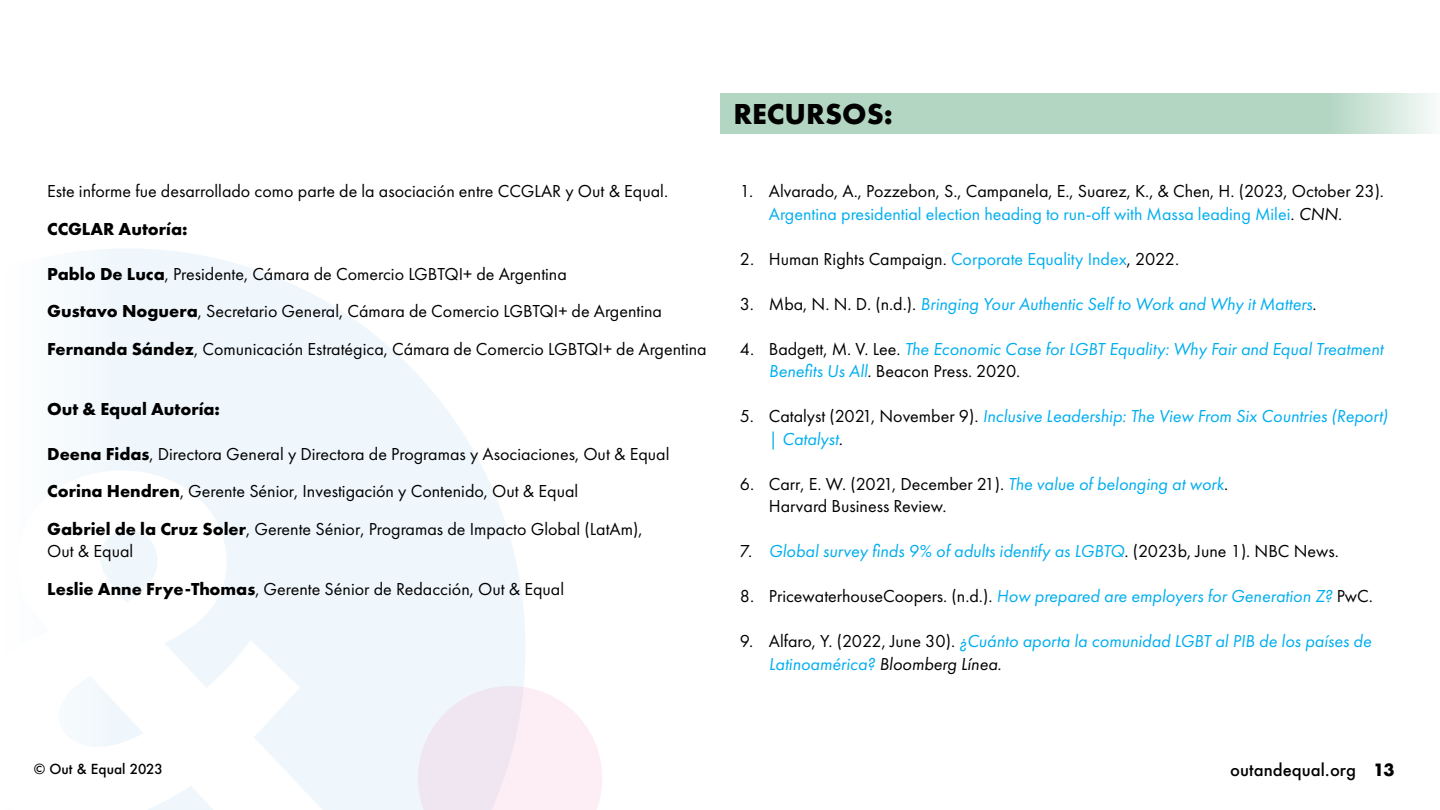
<style>
.page{position:relative;width:1440px;height:810px;background:#fff}
.page>*{position:absolute;margin:0;border:0;box-sizing:border-box;transform-origin:0 0}
.t1{font:700 30px "Futura PT";color:#000}
.t2{font:18px/37.5px "Futura PT";color:#000}
.t3{font:italic 18px/22.5px "Futura PT";color:#00aeef}
.t4{font:700 18px "Futura PT";color:#000}
.t5{font:500 16.5px "Futura";color:#000}
.t6{font:500 13.5px "Futura";color:#000}
.s1{font-weight:700}
.s2{color:#00aeef}
.s3{font-style:italic}
.s4{font-style:normal;color:#000}
.s5{color:#000}
.s6{font-style:italic;color:#00aeef}
</style>
<div class="page">
<svg style="left:149px;top:249px;width:376px;height:561px;fill:#eff7fc"></svg>
<div style="left:0;top:236px;width:149px;height:574px;background:linear-gradient(to right,#fff,#f5fafd)"></div>
<div style="left:720px;top:94px;width:720px;height:40px;background:#b3d6c3"></div>
<svg style="left:1302px;top:93px;width:138px;height:41px"></svg>
<svg style="left:418px;top:686px;width:184px;height:124px"></svg>
<p class="t2" style="left:47px;top:172px;width:622px">Este informe fue desarrollado como parte de la asociación entre CCGLAR y Out &amp; Equal.</p>
<p class="t4" style="left:47px;top:217px;width:142px">CCGLAR Autoría:</p>
<p class="t2" style="left:47px;top:255px;width:661px"><span class="s1">Pablo De Luca</span>, Presidente, Cámara de Comercio LGBTQI+ de Argentina<br><span class="s1">Gustavo Noguera</span>, Secretario General, Cámara de Comercio LGBTQI+ de Argentina<br><span class="s1">Fernanda Sández</span>, Comunicación Estratégica, Cámara de Comercio LGBTQI+ de Argentina</p>
<p class="t4" style="left:47px;top:397px;width:174px">Out &amp; Equal Autoría:</p>
<p class="t2" style="left:47px;top:435px;width:624px"><span class="s1">Deena Fidas</span>, Directora General y Directora de Programas y Asociaciones, Out &amp; Equal<br><span class="s1">Corina Hendren</span>, Gerente Sénior, Investigación y Contenido, Out &amp; Equal<br><span class="s1">Gabriel de la Cruz Soler</span>, Gerente Sénior, Programas de Impacto Global (LatAm),</p>
<p class="t2" style="left:47px;top:532px;width:518px">Out &amp; Equal<br><span class="s1">Leslie Anne Frye-Thomas</span>, Gerente Sénior de Redacción, Out &amp; Equal</p>
<h1 class="t1" style="left:734px;top:94px;width:161px">RECURSOS:</h1>
<p class="t2" style="left:740px;top:172px;width:15px">1.</p>
<p class="t2" style="left:740px;top:240px;width:16px">2.</p>
<p class="t2" style="left:740px;top:285px;width:15px">3.</p>
<p class="t2" style="left:740px;top:330px;width:16px">4.</p>
<p class="t2" style="left:740px;top:397px;width:15px">5.</p>
<p class="t2" style="left:740px;top:465px;width:16px">6.</p>
<p class="t2" style="left:740px;top:532px;width:14px">7.</p>
<p class="t2" style="left:740px;top:577px;width:16px">8.</p>
<p class="t2" style="left:740px;top:622px;width:15px">9.</p>
<p class="t2" style="left:769px;top:180px;width:617px;line-height:22.5px">Alvarado, A., Pozzebon, S., Campanela, E., Suarez, K., &amp; Chen, H. (2023, October 23).<br><span class="s2">Argentina presidential election heading to run-off with Massa leading Milei</span>. <span class="s3">CNN</span>.</p>
<p class="t2" style="left:769px;top:240px;width:412px">Human Rights Campaign. <span class="s2">Corporate Equality Index</span>, 2022.</p>
<p class="t3" style="left:769px;top:292px;width:549px"><span class="s4">Mba, N. N. D. (n.d.).</span> Bringing Your Authentic Self to Work and Why it Matters<span class="s4">.</span></p>
<p class="t3" style="left:769px;top:337px;width:616px"><span class="s4">Badgett, M. V. Lee.</span> The Economic Case for LGBT Equality: Why Fair and Equal Treatment<br>Benefits Us All<span class="s4">. Beacon Press. 2020.</span></p>
<p class="t3" style="left:769px;top:405px;width:621px"><span class="s4">Catalyst (2021, November 9).</span> Inclusive Leadership: The View From Six Countries (Report) | Catalyst<span class="s5">.</span></p>
<p class="t2" style="left:769px;top:472px;width:461px;line-height:22.5px">Carr, E. W. (2021, December 21). <span class="s6">The value of belonging at work</span>.<br>Harvard Business Review.</p>
<p class="t3" style="left:769px;top:540px;width:572px">Global survey finds 9% of adults identify as LGBTQ<span class="s4">. (2023b, June 1). NBC News.</span></p>
<p class="t3" style="left:769px;top:585px;width:606px"><span class="s4">PricewaterhouseCoopers. (n.d.).</span> How prepared are employers for Generation Z? <span class="s4">PwC.</span></p>
<p class="t3" style="left:769px;top:630px;width:604px"><span class="s4">Alfaro, Y. (2022, June 30).</span> ¿Cuánto aporta la comunidad LGBT al PIB de los países de<br>Latinoamérica? <span class="s5">Bloomberg Línea</span><span class="s4">.</span></p>
<p class="t6" style="left:34px;top:760px;width:131px">© Out &amp; Equal 2023</p>
<p class="t5" style="left:1230px;top:759px;width:166px">outandequal.org <span class="s1">13</span></p>
</div>
